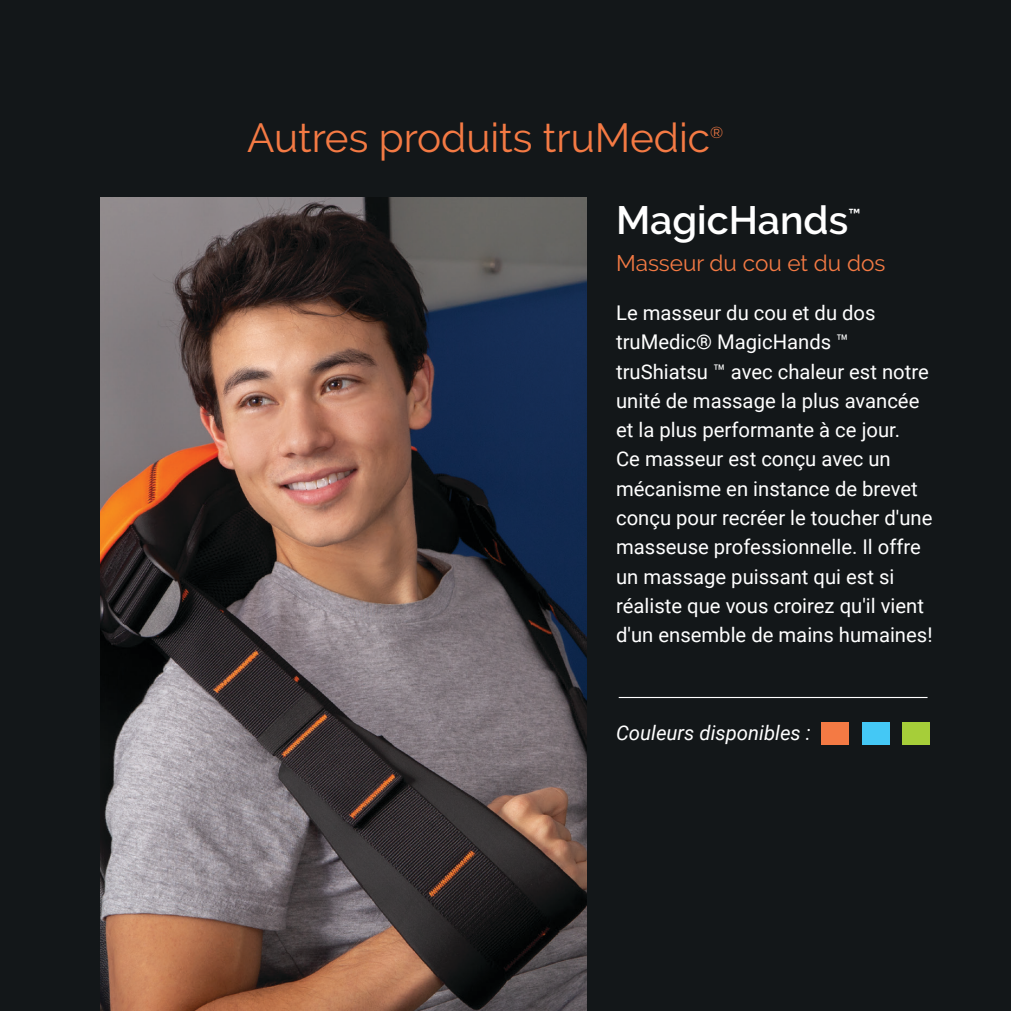
<style>
.page{position:relative;width:1011px;height:1011px;background:#fff}
.page>*{position:absolute;margin:0;border:0;box-sizing:border-box;transform-origin:0 0}
.t1{font:40.5px "Raleway";color:#f47a44}
.H4__Other_Products{font:600 39.38px "Raleway";color:#fff}
.H5__Other_Products{font:22.5px "Raleway";color:#f47a44}
.Body_Copy{font:20.25px/29.2px "Roboto";color:#fff}
.Body_Copy-2{font:italic 20.25px "Roboto";color:#fff}
.t2{font:15.75px "Raleway";color:#f47a44}
.H4__Other_Products-2{font:600 15.75px "Raleway";color:#fff}
</style>
<div class="page">
<div style="left:0;top:0;width:19px;height:1010px;background:#131719"></div>
<div style="left:19px;top:0;width:991px;height:1010px;background:#131719"></div>
<img style="left:100px;top:198px;width:487px;height:812px">
<div style="left:821px;top:722px;width:27px;height:22px;background:#f47a44"></div>
<div style="left:861px;top:722px;width:27px;height:22px;background:#44c8f5"></div>
<div style="left:902px;top:722px;width:27px;height:22px;background:#a6ce39"></div>
<hr style="left:618px;top:696px;width:309px;height:2px;background:#fff">
<h1 class="t1" style="left:247px;top:114px;width:464px">Autres produits truMedic</h1>
<h1 class="t2" style="left:710px;top:124px;width:15px">®</h1>
<p class="H4__Other_Products" style="left:616px;top:197px;width:233px">MagicHands</p>
<p class="H4__Other_Products-2" style="left:848px;top:206px;width:14px">™</p>
<p class="H5__Other_Products" style="left:616px;top:249px;width:271px">Masseur du cou et du dos</p>
<p class="Body_Copy" style="left:616px;top:297px;width:318px">Le masseur du cou et du dos truMedic® MagicHands ™ truShiatsu ™ avec chaleur est notre unité de massage la plus avancée et la plus performante à ce jour.<br>Ce masseur est conçu avec un mécanisme en instance de brevet conçu pour recréer le toucher d'une masseuse professionnelle. Il offre un massage puissant qui est si réaliste que vous croirez qu'il vient d'un ensemble de mains humaines!</p>
<p class="Body_Copy-2" style="left:616px;top:718px;width:196px">Couleurs disponibles :</p>
</div>
